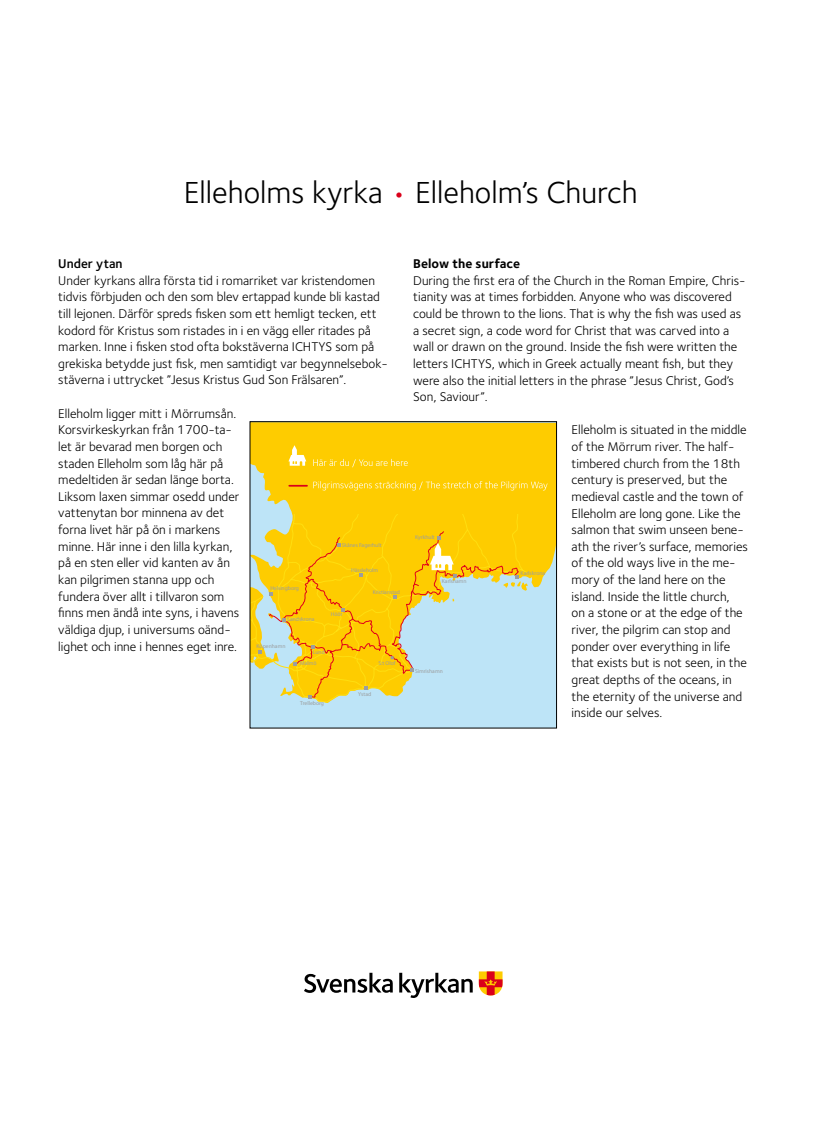
<style>
.page{position:relative;width:814px;height:1141px;background:#fff}
.page>*{position:absolute;margin:0;border:0;box-sizing:border-box;transform-origin:0 0}
.t1{font:31.5px "Foundry Sterling";color:#000}
.t2{font:13.12px/16.6px "Foundry Sterling";color:#000}
.t3{font:700 13.12px "Foundry Sterling";color:#000}
.t4{font:600 13.12px "Foundry Sterling";color:#000}
.t5{font:5.69px "Myriad";color:#9c9e9f}
.s1{color:#da001a}
</style>
<div class="page">
<svg style="left:252px;top:423px;width:302px;height:280px;background:#f4cf25"></svg>
<svg style="left:252px;top:514px;width:274px;height:208px;background:#d5db9b"></svg>
<svg style="left:268px;top:530px;width:251px;height:169px;background:#e3d161"></svg>
<svg style="left:252px;top:581px;width:34px;height:143px;background:#cedcb3"></svg>
<svg style="left:503px;top:575px;width:24px;height:16px"></svg>
<svg style="left:351px;top:618px;width:42px;height:41px;background:#fbbd03"></svg>
<svg style="left:304px;top:973px;width:89px;height:20px"></svg>
<svg style="left:399px;top:973px;width:73px;height:25px"></svg>
<svg style="left:479px;top:971px;width:23px;height:24px"></svg>
<svg style="left:404px;top:536px;width:52px;height:67px;background:#f4c935"></svg>
<svg style="left:313px;top:459px;width:95px;height:8px"></svg>
<svg style="left:313px;top:481px;width:234px;height:9px;background:#fed327"></svg>
<svg style="left:288px;top:445px;width:18px;height:21px"></svg>
<svg style="left:289px;top:485px;width:18px;height:2px"></svg>
<h1 class="t1" style="left:184px;top:170px;width:455px">Elleholms kyrka <span class="s1">•</span> Elleholm’s Church</h1>
<p class="t4" style="left:58px;top:254px;width:66px">Under ytan</p>
<p class="t2" style="left:58px;top:272px;width:331px">Under kyrkans allra första tid i romarriket var kristendomen tidvis förbjuden och den som blev ertappad kunde bli kastad till lejonen. Därför spreds fisken som ett hemligt tecken, ett kodord för Kristus som ristades in i en vägg eller ritades på marken. Inne i fisken stod ofta bokstäverna ICHTYS som på grekiska betydde just fisk, men samtidigt var begynnelsebok&shy;stäverna i uttrycket ”Jesus Kristus Gud Son Frälsaren”.</p>
<p class="t2" style="left:58px;top:405px;width:183px">Elleholm ligger mitt i Mörrumsån.<br>Korsvirkeskyrkan från 1700-ta&shy;let är bevarad men borgen och staden Elleholm som låg här på medeltiden är sedan länge borta.<br>Liksom laxen simmar osedd under vattenytan bor minnena av det forna livet här på ön i markens minne. Här inne i den lilla kyrkan, på en sten eller vid kanten av ån kan pilgrimen stanna upp och fundera över allt i tillvaron som finns men ändå inte syns, i havens väldiga djup, i universums oänd&shy;lighet och inne i hennes eget inre.</p>
<p class="t5" style="left:342px;top:542px;width:41px">Skånes Fagerhult</p>
<p class="t5" style="left:351px;top:568px;width:29px">Hässleholm</p>
<p class="t5" style="left:270px;top:585px;width:30px">Helsingborg</p>
<p class="t5" style="left:372px;top:589px;width:29px">Kristianstad</p>
<p class="t5" style="left:331px;top:611px;width:13px">Höör</p>
<p class="t5" style="left:287px;top:616px;width:29px">Landskrona</p>
<p class="t5" style="left:256px;top:644px;width:30px">Köpenhamn</p>
<p class="t5" style="left:313px;top:649px;width:13px">Lund</p>
<p class="t5" style="left:300px;top:661px;width:18px">Malmö</p>
<p class="t5" style="left:300px;top:700px;width:25px">Trelleborg</p>
<p class="t5" style="left:378px;top:660px;width:18px">S:t Olof</p>
<p class="t5" style="left:358px;top:691px;width:14px">Ystad</p>
<p class="t3" style="left:413px;top:254px;width:108px">Below the surface</p>
<p class="t2" style="left:413px;top:272px;width:334px">During the first era of the Church in the Roman Empire, Chris&shy;tianity was at times forbidden. Anyone who was discovered could be thrown to the lions. That is why the fish was used as a secret sign, a code word for Christ that was carved into a wall or drawn on the ground. Inside the fish were written the letters ICHTYS, which in Greek actually meant fish, but they were also the initial letters in the phrase ”Jesus Christ, God’s Son, Saviour”.</p>
<p class="t2" style="left:571px;top:421px;width:178px">Elleholm is situated in the middle of the Mörrum river. The half&shy;timbered church from the 18th century is preserved, but the medieval castle and the town of<br>Elleholm are long gone. Like the salmon that swim unseen bene&shy;ath the river’s surface, memories of the old ways live in the me&shy;mory of the land here on the island. Inside the little church,<br>on a stone or at the edge of the river, the pilgrim can stop and ponder over everything in life that exists but is not seen, in the great depths of the oceans, in the eternity of the universe and inside our selves.</p>
<p class="t5" style="left:415px;top:534px;width:21px">Kyrkhult</p>
<p class="t5" style="left:520px;top:570px;width:26px">Karlskrona</p>
<p class="t5" style="left:442px;top:579px;width:26px">Karlshamn</p>
<p class="t5" style="left:415px;top:668px;width:29px">Simrishamn</p>
</div>
